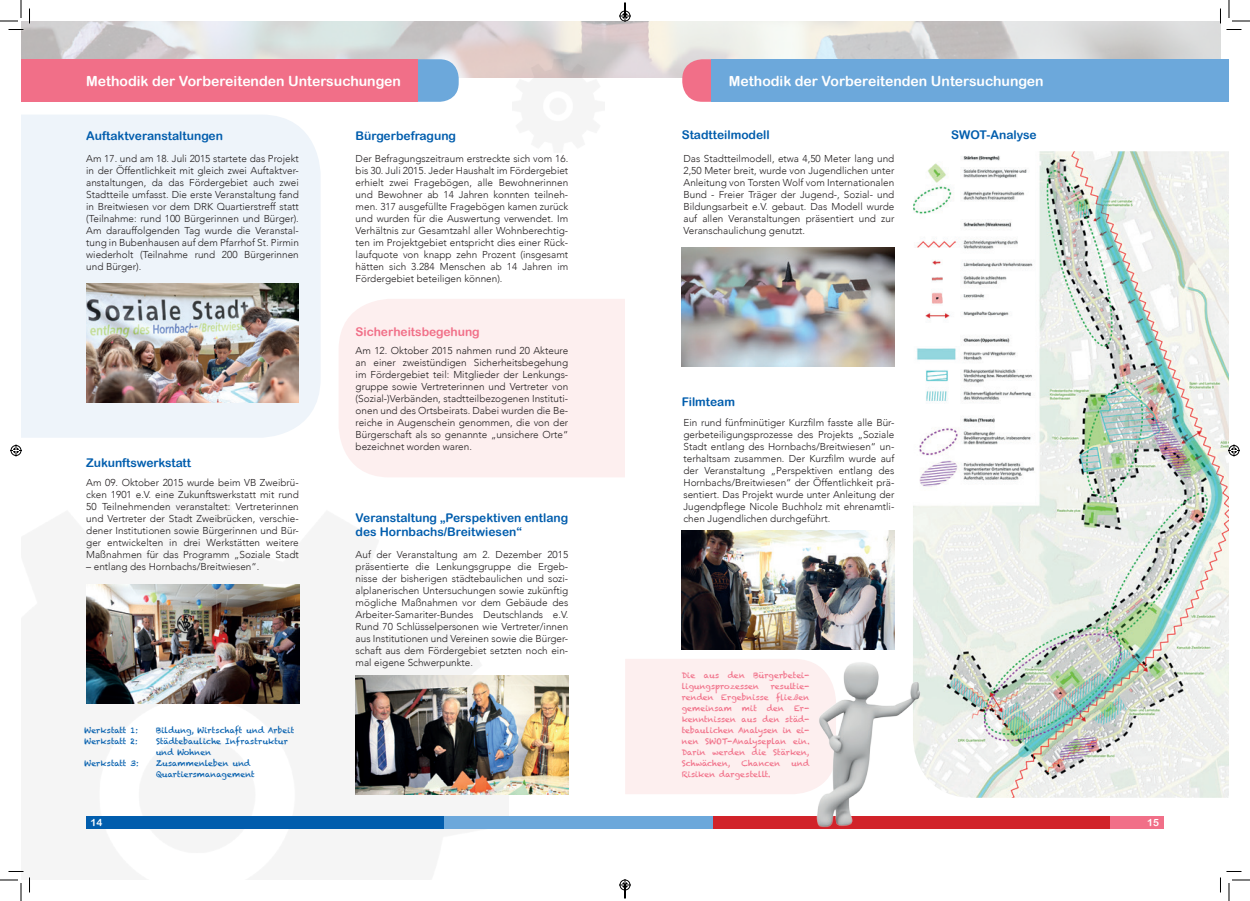
<style>
.page{position:relative;width:1250px;height:901px;background:#fff}
.page>*{position:absolute;margin:0;border:0;box-sizing:border-box;transform-origin:0 0}
.t1{font:14px "Arial Rounded MT Bold";color:#fff}
.t2{font:12px/14.4px "Arial Rounded MT Bold";color:#015dad}
.t3{font:12px "Arial Rounded MT Bold";color:#f16f88}
.t4{font:300 10px/12px "Avenir";color:#231f20;text-align:justify}
.t5{font:10px "Arial Rounded MT Bold";color:#fff}
.t6{font:8px/11px "Chalkduster";color:#f16f88}
.t7{font:8px/11px "Chalkduster";color:#015dad}
</style>
<div class="page">
<div style="left:625px;top:659px;width:163px;height:135px;background:#fdefef"></div>
<div style="left:339px;top:299px;width:286px;height:178px;background:#fdefef"></div>
<div style="left:86px;top:816px;width:363px;height:13px;background:#015dad"></div>
<div style="left:444px;top:816px;width:399px;height:13px;background:#6ca8db"></div>
<div style="left:713px;top:816px;width:399px;height:13px;background:#d1232a"></div>
<div style="left:1110px;top:816px;width:53px;height:13px;background:#f16f88"></div>
<img style="left:21px;top:21px;width:1199px;height:57px">
<svg style="left:682px;top:59px;width:30px;height:43px"></svg>
<div style="left:712px;top:59px;width:517px;height:43px;background:#6ca8db"></div>
<svg style="left:418px;top:59px;width:41px;height:43px;background:#79afdd"></svg>
<div style="left:21px;top:59px;width:397px;height:43px;background:#f16f88"></div>
<div style="left:21px;top:115px;width:300px;height:323px;background:#eef4fa"></div>
<img style="left:86px;top:283px;width:213px;height:119px">
<img style="left:87px;top:584px;width:212px;height:119px">
<img style="left:512px;top:59px;width:93px;height:19px">
<img style="left:356px;top:675px;width:212px;height:119px">
<img style="left:913px;top:151px;width:316px;height:647px">
<img style="left:681px;top:248px;width:213px;height:119px">
<img style="left:681px;top:531px;width:213px;height:119px">
<img style="left:788px;top:604px;width:159px;height:223px">
<svg style="left:0;top:0;width:30px;height:30px"></svg>
<svg style="left:0;top:871px;width:30px;height:30px"></svg>
<svg style="left:1219px;top:0;width:31px;height:30px"></svg>
<svg style="left:1220px;top:871px;width:30px;height:30px"></svg>
<svg style="left:10px;top:444px;width:12px;height:12px"></svg>
<svg style="left:1228px;top:444px;width:12px;height:12px"></svg>
<svg style="left:619px;top:3px;width:12px;height:19px"></svg>
<svg style="left:619px;top:879px;width:12px;height:19px"></svg>
<h1 class="t1" style="left:86px;top:72px;width:316px">Methodik der Vorbereitenden Untersuchungen</h1>
<h1 class="t1" style="left:729px;top:72px;width:316px">Methodik der Vorbereitenden Untersuchungen</h1>
<p class="t2" style="left:86px;top:128px;width:138px">Auftaktveranstaltungen</p>
<p class="t4" style="left:86px;top:152px;width:214px">Am 17. und am 18. Juli 2015 startete das Projekt in der Öffentlichkeit mit gleich zwei Auftaktver&shy;anstaltungen, da das Fördergebiet auch zwei Stadtteile umfasst. Die erste Veranstaltung fand in Breitwiesen vor dem DRK Quartierstreff statt (Teilnahme: rund 100 Bürgerinnen und Bürger).<br>Am darauffolgenden Tag wurde die Veranstal&shy;tung in Bubenhausen auf dem Pfarrhof St. Pirmin wiederholt (Teilnahme rund 200 Bürgerinnen und Bürger).</p>
<p class="t2" style="left:86px;top:456px;width:106px">Zukunftswerkstatt</p>
<p class="t4" style="left:86px;top:476px;width:214px">Am 09. Oktober 2015 wurde beim VB Zweibrü&shy;cken 1901 e.V. eine Zukunftswerkstatt mit rund 50 Teilnehmenden veranstaltet: Vertreterinnen und Vertreter der Stadt Zweibrücken, verschie&shy;dener Institutionen sowie Bürgerinnen und Bür&shy;ger entwickelten in drei Werkstätten weitere Maßnahmen für das Programm „Soziale Stadt</p>
<p class="t4" style="left:86px;top:560px;width:175px">– entlang des Hornbachs/Breitwiesen“.</p>
<p class="t7" style="left:84px;top:725px;width:55px">Werkstatt 1:</p>
<p class="t7" style="left:156px;top:725px;width:140px">Bildung, Wirtschaft und Arbeit</p>
<p class="t7" style="left:84px;top:736px;width:55px">Werkstatt 2:</p>
<p class="t7" style="left:156px;top:736px;width:133px">Städtebauliche Infrastruktur und Wohnen</p>
<p class="t7" style="left:84px;top:758px;width:56px">Werkstatt 3:</p>
<p class="t7" style="left:156px;top:758px;width:100px">Zusammenleben und<br>Quartiersmanagement</p>
<p class="t2" style="left:355px;top:128px;width:102px">Bürgerbefragung</p>
<p class="t4" style="left:355px;top:152px;width:214px">Der Befragungszeitraum erstreckte sich vom 16. bis 30. Juli 2015. Jeder Haushalt im Fördergebiet erhielt zwei Fragebögen, alle Bewohnerinnen und Bewohner ab 14 Jahren konnten teilneh&shy;men. 317 ausgefüllte Fragebögen kamen zurück und wurden für die Auswertung verwendet. Im Verhältnis zur Gesamtzahl aller Wohnberechtig&shy;ten im Projektgebiet entspricht dies einer Rück&shy;laufquote von knapp zehn Prozent (insgesamt hätten sich 3.284 Menschen ab 14 Jahren im Fördergebiet beteiligen können).</p>
<p class="t3" style="left:355px;top:325px;width:126px">Sicherheitsbegehung</p>
<p class="t4" style="left:355px;top:344px;width:214px">Am 12. Oktober 2015 nahmen rund 20 Akteure an einer zweistündigen Sicherheitsbegehung im Fördergebiet teil: Mitglieder der Lenkungs&shy;gruppe sowie Vertreterinnen und Vertreter von (Sozial-)Verbänden, stadtteilbezogenen Instituti&shy;onen und des Ortsbeirats. Dabei wurden die Be&shy;reiche in Augenschein genommen, die von der Bürgerschaft als so genannte „unsichere Orte“ bezeichnet worden waren.</p>
<p class="t2" style="left:355px;top:510px;width:214px">Veranstaltung „Perspektiven entlang des Hornbachs/Breitwiesen“</p>
<p class="t4" style="left:355px;top:548px;width:214px">Auf der Veranstaltung am 2. Dezember 2015 präsentierte die Lenkungsgruppe die Ergeb&shy;nisse der bisherigen städtebaulichen und sozi&shy;alplanerischen Untersuchungen sowie zukünftig mögliche Maßnahmen vor dem Gebäude des Arbeiter-Samariter-Bundes Deutschlands e.V.<br>Rund 70 Schlüsselpersonen wie Vertreter/innen aus Institutionen und Vereinen sowie die Bürger&shy;schaft aus dem Fördergebiet setzten noch ein&shy;mal eigene Schwerpunkte.</p>
<p class="t2" style="left:681px;top:127px;width:90px">Stadtteilmodell</p>
<p class="t4" style="left:683px;top:152px;width:212px">Das Stadtteilmodell, etwa 4,50 Meter lang und 2,50 Meter breit, wurde von Jugendlichen unter Anleitung von Torsten Wolf vom Internationalen Bund - Freier Träger der Jugend-, Sozial- und Bildungsarbeit e.V. gebaut. Das Modell wurde auf allen Veranstaltungen präsentiert und zur Veranschaulichung genutzt.</p>
<p class="t2" style="left:951px;top:128px;width:87px">SWOT-Analyse</p>
<p class="t2" style="left:681px;top:395px;width:55px">Filmteam</p>
<p class="t4" style="left:683px;top:416px;width:212px">Ein rund fünfminütiger Kurzfilm fasste alle Bür&shy;gerbeteiligungsprozesse des Projekts „Soziale Stadt entlang des Hornbachs/Breitwiesen“ un&shy;terhaltsam zusammen. Der Kurzfilm wurde auf der Veranstaltung „Perspektiven entlang des Hornbachs/Breitwiesen“ der Öffentlichkeit prä&shy;sentiert. Das Projekt wurde unter Anleitung der Jugendpflege Nicole Buchholz mit ehrenamtli&shy;chen Jugendlichen durchgeführt.</p>
<p class="t6" style="left:681px;top:670px;width:129px">Die aus den Bürgerbetei&shy;ligungsprozessen</p>
<p class="t6" style="left:681px;top:681px;width:129px;text-align:justify;text-indent:89px">resultie&shy;renden Ergebnisse fließen gemeinsam mit den Er&shy;kenntnissen aus den städ&shy;tebaulichen Analysen in ei&shy;nen SWOT-Analyseplan ein.<br>Darin werden die Stärken, Schwächen,</p>
<p class="t6" style="left:741px;top:758px;width:40px">Chancen</p>
<p class="t6" style="left:791px;top:758px;width:19px">und</p>
<p class="t6" style="left:681px;top:769px;width:90px">Risiken dargestellt.</p>
<p class="t5" style="left:91px;top:817px;width:13px">14</p>
<p class="t5" style="left:1147px;top:817px;width:13px">15</p>
</div>
